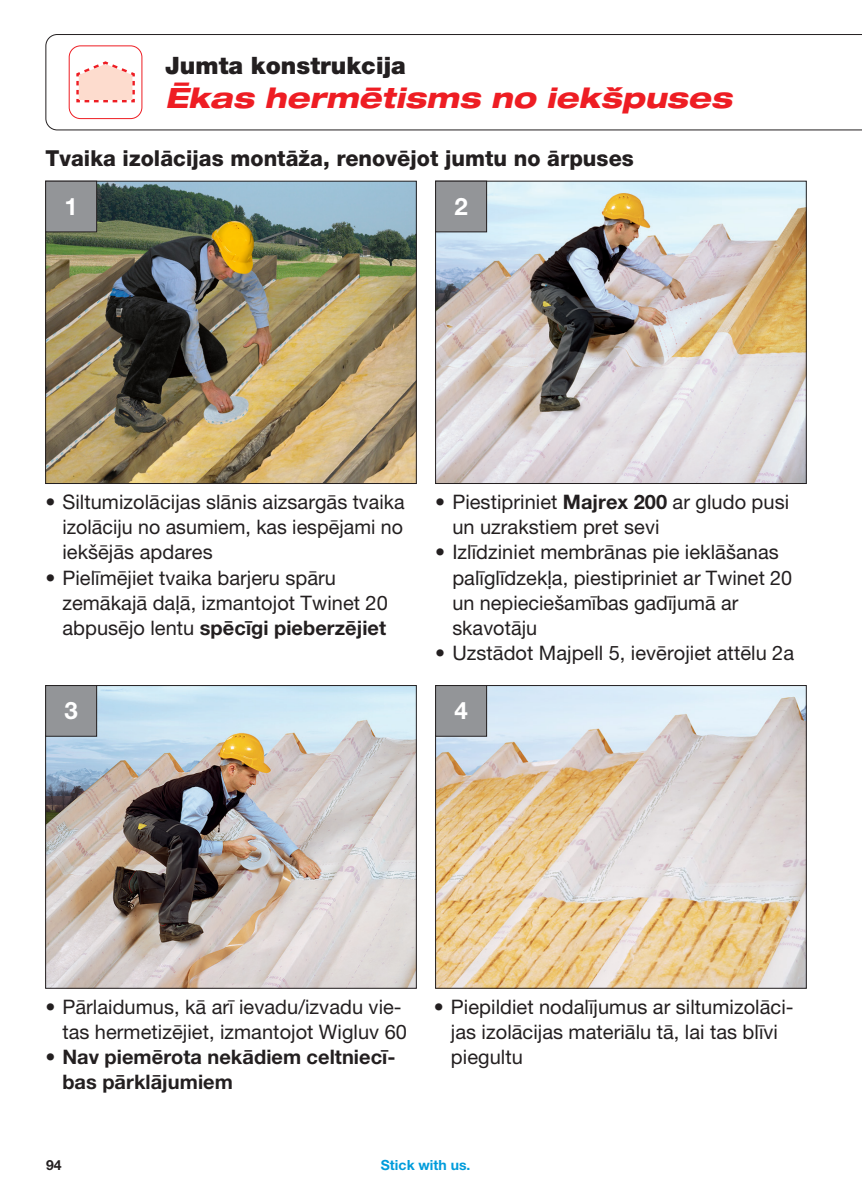
<style>
.page{position:relative;width:862px;height:1191px;background:#fff}
.page>*{position:absolute;margin:0;border:0;box-sizing:border-box;transform-origin:0 0}
.t1{font:italic 800 expanded 28px "Helvetica Neue LT Pro";letter-spacing:.005em;color:#ee1d23}
.t2{font:900 24px "Helvetica Neue LT Pro";letter-spacing:.005em;color:#231f20}
.t3{font:700 24px "Helvetica Neue LT Pro";color:#fff}
.t4{font:800 22px "Helvetica Neue LT Pro";letter-spacing:.005em;color:#231f20}
.t5{font:20px/25.2px "Helvetica Neue LT Pro";letter-spacing:.005em;color:#231f20}
.t6{font:700 20px/25.2px "Helvetica Neue LT Pro";letter-spacing:.005em;color:#231f20}
.t7{font:700 14px "Helvetica Neue LT Pro";letter-spacing:.005em;color:#009cdb}
.t8{font:700 14px "Helvetica Neue LT Pro";color:#231f20}
.s1{font-weight:700}
</style>
<div class="page">
<svg style="left:45px;top:34px;width:817px;height:96px"></svg>
<svg style="left:75px;top:60px;width:61px;height:44px"></svg>
<div style="left:69px;top:45px;width:73px;height:74px;border:1px solid #ee1d23;border-radius:11px"></div>
<img style="left:437px;top:183px;width:367px;height:299px">
<div style="left:435px;top:181px;width:371px;height:303px;border:1px solid #231f20"></div>
<div style="left:435px;top:181px;width:51px;height:51px;background:#939598"></div>
<div style="left:435px;top:181px;width:52px;height:51px;border:1px solid #231f20"></div>
<img style="left:47px;top:183px;width:367px;height:299px">
<div style="left:45px;top:181px;width:371px;height:303px;border:1px solid #231f20"></div>
<div style="left:46px;top:181px;width:51px;height:51px;background:#939598"></div>
<div style="left:45px;top:181px;width:52px;height:51px;border:1px solid #231f20"></div>
<img style="left:47px;top:687px;width:367px;height:299px">
<div style="left:45px;top:685px;width:371px;height:303px;border:1px solid #231f20"></div>
<div style="left:46px;top:685px;width:51px;height:51px;background:#939598"></div>
<div style="left:45px;top:685px;width:52px;height:51px;border:1px solid #231f20"></div>
<img style="left:437px;top:687px;width:367px;height:299px">
<div style="left:435px;top:685px;width:371px;height:303px;border:1px solid #231f20"></div>
<div style="left:435px;top:685px;width:51px;height:51px;background:#939598"></div>
<div style="left:435px;top:685px;width:52px;height:51px;border:1px solid #231f20"></div>
<p class="t2" style="left:165px;top:51px;width:242px">Jumta konstrukcija</p>
<h1 class="t1" style="left:165px;top:80px;width:568px">Ēkas hermētisms no iekšpuses</h1>
<p class="t4" style="left:45px;top:145px;width:590px">Tvaika izolācijas montāža, renovējot jumtu no ārpuses</p>
<p class="t3" style="left:64px;top:192px;width:15px">1</p>
<p class="t3" style="left:454px;top:192px;width:15px">2</p>
<p class="t5" style="left:62px;top:489px;width:344px;text-align:justify;text-indent:-17px">• Siltumizolācijas slānis aizsargās tvaika izolāciju no asumiem, kas iespējami no iekšējās apdares</p>
<p class="t5" style="left:62px;top:565px;width:327px;text-indent:-17px">• Pielīmējiet tvaika barjeru spāru zemākajā daļā, izmantojot Twinet 20 abpusējo lentu <span class="s1">spēcīgi pieberzējiet</span></p>
<p class="t3" style="left:64px;top:696px;width:15px">3</p>
<p class="t5" style="left:452px;top:489px;width:338px;text-indent:-17px">• Piestipriniet <span class="s1">Majrex 200</span> ar gludo pusi un uzrakstiem pret sevi</p>
<p class="t5" style="left:452px;top:539px;width:341px;text-indent:-17px">• Izlīdziniet membrānas pie ieklāšanas palīglīdzekļa, piestipriniet ar Twinet 20 un nepieciešamības gadījumā ar skavotāju</p>
<p class="t5" style="left:435px;top:640px;width:360px">• Uzstādot Majpell 5, ievērojiet attēlu 2a</p>
<p class="t3" style="left:454px;top:696px;width:15px">4</p>
<p class="t5" style="left:45px;top:993px;width:363px;text-align:right">• Pārlaidumus, kā arī ievadu/izvadu vie&shy;tas hermetizējiet, izmantojot Wigluv 60</p>
<p class="t6" style="left:62px;top:1044px;width:335px;text-indent:-17px">• Nav piemērota nekādiem celtniecī&shy;bas pārklājumiem</p>
<p class="t5" style="left:451px;top:993px;width:344px;text-indent:-17px">• Piepildiet nodalījumus ar siltumizolāci&shy;jas izolācijas materiālu tā, lai tas blīvi piegultu</p>
<p class="t8" style="left:46px;top:1156px;width:17px">94</p>
<p class="t7" style="left:381px;top:1156px;width:91px">Stick with us.</p>
</div>
